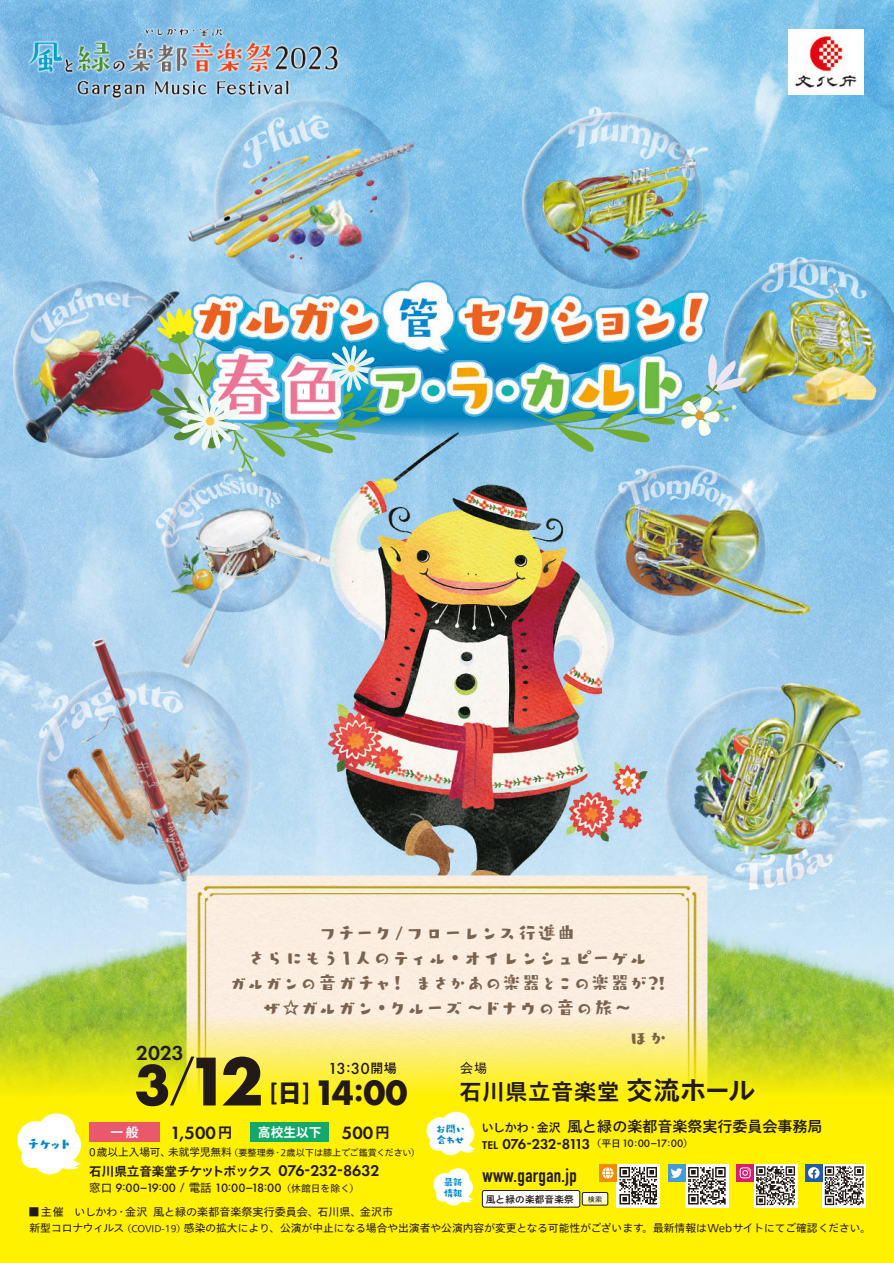
<style>
.page{position:relative;width:894px;height:1263px;background:#fff}
.page>*{position:absolute;margin:0;border:0;box-sizing:border-box;transform-origin:0 0}
.t1{font:700 71.7px "Futura PT";color:#231916}
.t2{font:700 60.45px "Futura PT";color:#231916}
.t3{font:700 36.75px "Futura PT";color:#231916}
.t4{font:700 22.2px "Tazugane Info Std N";letter-spacing:.03em;color:#231916}
.t5{font:600 21px "Futura PT";color:#231916}
.t6{font:19.5px/25.3px "Baby Pop Std EB";letter-spacing:-.04em;color:rgb(87 62 40/.79);text-align:center}
.t7{font:700 19.05px "DIN Condensed";letter-spacing:.02em;color:#231916}
.t8{font:600 18.45px "Futura PT";color:#231916}
.t9{font:500 16.65px "Futura PT";color:#231916}
.t10{font:500 15px "Tazugane Info Std N";color:#231916}
.t11{font:600 14.85px "Futura PT";letter-spacing:-.07em;color:#231916}
.t12{font:14.25px "Baby Pop Std EB";color:#0088ce}
.t13{font:12.9px "Tazugane Info Std N";color:#231916}
.t14{font:700 12.75px "Noto Sans CJ Kjp";color:#fff}
.t15{font:500 12.6px "Futura PT";color:#231916}
.t16{font:700 12.6px "Tazugane Info Std N";letter-spacing:-.005em;color:#231916}
.t17{font:11.1px "Tazugane Info Std N";color:#231916}
.t18{font:11.1px/11.9px "Baby Pop Std EB";letter-spacing:-.145em;color:#0088ce}
.t19{font:10.8px "Tazugane Info Std N";color:#231916}
.t20{font:10.2px/10.9px "Baby Pop Std EB";color:#0088ce}
.t21{font:500 9.6px "Tazugane Info Std N";letter-spacing:.02em;color:#231916}
.t22{font:9.15px "Tazugane Info Std N";color:#231916}
.t23{font:7.05px "Tazugane Info Std N";color:#231916}
.s1{font-size:18.3px}
.s2{font-size:18.75px}
.s3{font-family:"Futura PT Cond";font-weight:400;font-size:54.15px}
.s4{font-family:"Tazugane Info Std N";font-size:12.9px}
.s5{font-size:25.95px}
.s6{font-family:"Tsunagi Gothic";font-weight:900;font-size:22.2px}
.s7{font-family:"Tazugane Info Std N";font-weight:900;font-size:24.6px}
.s8{font-weight:600}
.s9{font-family:"Tazugane Info Std N";font-weight:700;font-size:14.7px}
.s10{font-family:"Futura PT";font-weight:600;font-size:18.45px;color:#231916}
.s11{font-family:"Tazugane Info Std N";font-size:14.7px;color:#231916}
.s12{font-size:10.65px}
.s13{font-family:"Futura PT";font-weight:600;font-size:16.05px}
.s14{font-family:"Tazugane Info Std N";font-weight:400;font-size:11.55px}
.s15{font-family:"Tazugane Info Std N";font-weight:400}
.s16{font-family:"Tazugane Info Std N";font-weight:400;font-size:9.75px}
.s17{font-size:12px}
.s18{font-size:11.7px}
.s19{font-weight:500;font-size:11.1px}
.s20{font-size:9.3px}
</style>
<div class="page">
<img style="left:0;top:0;width:893px;height:1014px">
<img style="left:186px;top:875px;width:521px;height:139px">
<img style="left:0;top:1014px;width:893px;height:249px">
<svg style="left:426px;top:1112px;width:49px;height:43px"></svg>
<svg style="left:433px;top:1168px;width:40px;height:37px"></svg>
<div style="left:482px;top:1190px;width:98px;height:17px;background:#fff;border:1px solid #231916;border-radius:2px"></div>
<svg style="left:582px;top:1192px;width:25px;height:13px"></svg>
<div style="left:581px;top:1192px;width:27px;height:13px;border:1px solid #231916;border-radius:2px"></div>
<hr style="left:616px;top:1164px;width:43px;height:1px;background:#fff">
<hr style="left:616px;top:1165px;width:43px;height:2px;background:#fff">
<hr style="left:616px;top:1204px;width:43px;height:2px;background:#fff">
<hr style="left:616px;top:1206px;width:43px;height:1px;background:#fff">
<hr style="left:616px;top:1207px;width:43px;height:1px;background:#fff">
<hr style="left:616px;top:1209px;width:43px;height:1px;background:#fff">
<div style="left:599px;top:1164px;width:17px;height:17px;background:#f18c00"></div>
<svg style="left:602px;top:1167px;width:57px;height:37px"></svg>
<hr style="left:685px;top:1164px;width:43px;height:1px;background:#fff">
<hr style="left:685px;top:1165px;width:43px;height:2px;background:#fff">
<hr style="left:685px;top:1204px;width:43px;height:2px;background:#fff">
<hr style="left:685px;top:1206px;width:43px;height:1px;background:#fff">
<hr style="left:685px;top:1207px;width:43px;height:1px;background:#fff">
<hr style="left:685px;top:1209px;width:43px;height:1px;background:#fff">
<div style="left:667px;top:1164px;width:18px;height:17px;background:#469ad5"></div>
<svg style="left:670px;top:1167px;width:58px;height:37px"></svg>
<hr style="left:753px;top:1164px;width:43px;height:1px;background:#fff">
<hr style="left:753px;top:1165px;width:43px;height:1px;background:#fff">
<hr style="left:753px;top:1205px;width:43px;height:1px;background:#fff">
<hr style="left:753px;top:1206px;width:43px;height:1px;background:#fff">
<hr style="left:753px;top:1208px;width:43px;height:1px;background:#fff">
<hr style="left:753px;top:1209px;width:43px;height:1px;background:#fff">
<div style="left:736px;top:1164px;width:17px;height:17px;background:#d71d71"></div>
<svg style="left:739px;top:1166px;width:57px;height:39px"></svg>
<hr style="left:822px;top:1164px;width:43px;height:1px;background:#fff">
<hr style="left:822px;top:1165px;width:43px;height:1px;background:#fff">
<hr style="left:822px;top:1205px;width:43px;height:1px;background:#fff">
<hr style="left:822px;top:1206px;width:43px;height:1px;background:#fff">
<hr style="left:822px;top:1208px;width:43px;height:1px;background:#fff">
<hr style="left:822px;top:1209px;width:43px;height:1px;background:#fff">
<div style="left:804px;top:1164px;width:18px;height:17px;background:#225aa8"></div>
<svg style="left:807px;top:1166px;width:58px;height:39px"></svg>
<svg style="left:17px;top:1113px;width:64px;height:61px"></svg>
<div style="left:89px;top:1123px;width:71px;height:19px;background:#ea596b"></div>
<div style="left:250px;top:1123px;width:79px;height:19px;background:#14a96b"></div>
<img style="left:788px;top:30px;width:75px;height:64px">
<img style="left:27px;top:27px;width:313px;height:73px">
<img style="left:405px;top:417px;width:118px;height:22px">
<svg style="left:523px;top:354px;width:223px;height:104px;background:#8dc2d0"></svg>
<img style="left:150px;top:308px;width:255px;height:168px">
<img style="left:192px;top:280px;width:517px;height:137px">
<h3 class="t12" style="left:27px;top:1137px;width:47px">チケット</h3>
<h3 class="t6" style="left:229px;top:919px;width:437px">フチーク/フローレンス行進曲<br>さらにもう1人のティル・オイレンシュピーゲル<br><span class="s1">ガルガンの</span>音ガチャ！<span class="s2">まさか</span>あ<span class="s2">の</span>楽器<span class="s1">と</span>こ<span class="s2">の</span>楽器が?!ザ☆ガルガン・クルーズ〜ドナウ<span class="s1">の</span>音<span class="s2">の</span>旅〜</h3>
<h3 class="t6" style="left:628px;top:1025px;width:40px">ほか</h3>
<h3 class="t5" style="left:136px;top:1044px;width:49px">2023</h3>
<h1 class="t1" style="left:172px;top:1051px;width:93px"><span class="s3">/</span>12</h1>
<p class="t13" style="left:460px;top:1061px;width:29px">会場</p>
<h3 class="t9" style="left:328px;top:1061px;width:70px">13:30<span class="s4">開場</span></h3>
<h2 class="t2" style="left:134px;top:1059px;width:38px">3</h2>
<h3 class="t4" style="left:459px;top:1081px;width:297px">石川県立音楽堂<span class="s5">交流ホール</span></h3>
<h3 class="t3" style="left:270px;top:1077px;width:139px"><span class="s6">[</span><span class="s7">日</span><span class="s6">]</span> 14<span class="s8">:</span>00</h3>
<p class="t14" style="left:110px;top:1126px;width:30px">一般</p>
<h3 class="t8" style="left:170px;top:1124px;width:64px">1,500<span class="s9">円</span></h3>
<p class="t14" style="left:258px;top:1126px;width:133px">高校生以下 <span class="s10">500</span><span class="s11">円</span></p>
<p class="t22" style="left:89px;top:1148px;width:332px"><span class="s12">0歳以上入場可、未就学児無料</span>（要整理券・2歳以下は膝上でご鑑賞ください）</p>
<p class="t16" style="left:89px;top:1165px;width:291px">石川県立音楽堂チケットボックス <span class="s13">076-232-8632</span></p>
<p class="t15" style="left:89px;top:1182px;width:271px"><span class="s14">窓口</span> 9:00–19:00 <span class="s15">/</span> <span class="s14">電話</span> 10:00–18:00<span class="s16">（休館日を除く）</span></p>
<p class="t18" style="left:435px;top:1122px;width:33px">お問い合わせ</p>
<p class="t20" style="left:443px;top:1177px;width:21px">最新情報</p>
<h3 class="t10" style="left:481px;top:1119px;width:342px"><span class="s17">いしかわ・金沢</span>風と緑の楽都音楽祭実行委員会事務局</h3>
<h3 class="t11" style="left:482px;top:1137px;width:212px"><span class="s18">TEL</span> 076-232-8113<span class="s16">（平日</span><span class="s19">10</span><sup>:</sup><span class="s19">00</span><sup>–</sup><span class="s19">17</span><sup>:</sup><span class="s19">00</span><span class="s16">）</span></h3>
<h3 class="t7" style="left:482px;top:1168px;width:96px">www.gargan.jp</h3>
<p class="t21" style="left:485px;top:1194px;width:89px">風と緑の楽都音楽祭</p>
<p class="t23" style="left:587px;top:1195px;width:16px">検索</p>
<p class="t17" style="left:29px;top:1207px;width:366px">■主催 いしかわ・金沢風と緑の楽都音楽祭実行委員会、石川県、金沢市</p>
<p class="t19" style="left:29px;top:1223px;width:842px">新型コロナウィルス<span class="s20">（COVID-19）</span>感染の拡大により、公演が中止になる場合や出演者や公演内容が変更となる可能性がございます。最新情報はWebサイトにてご確認ください。</p>
</div>
